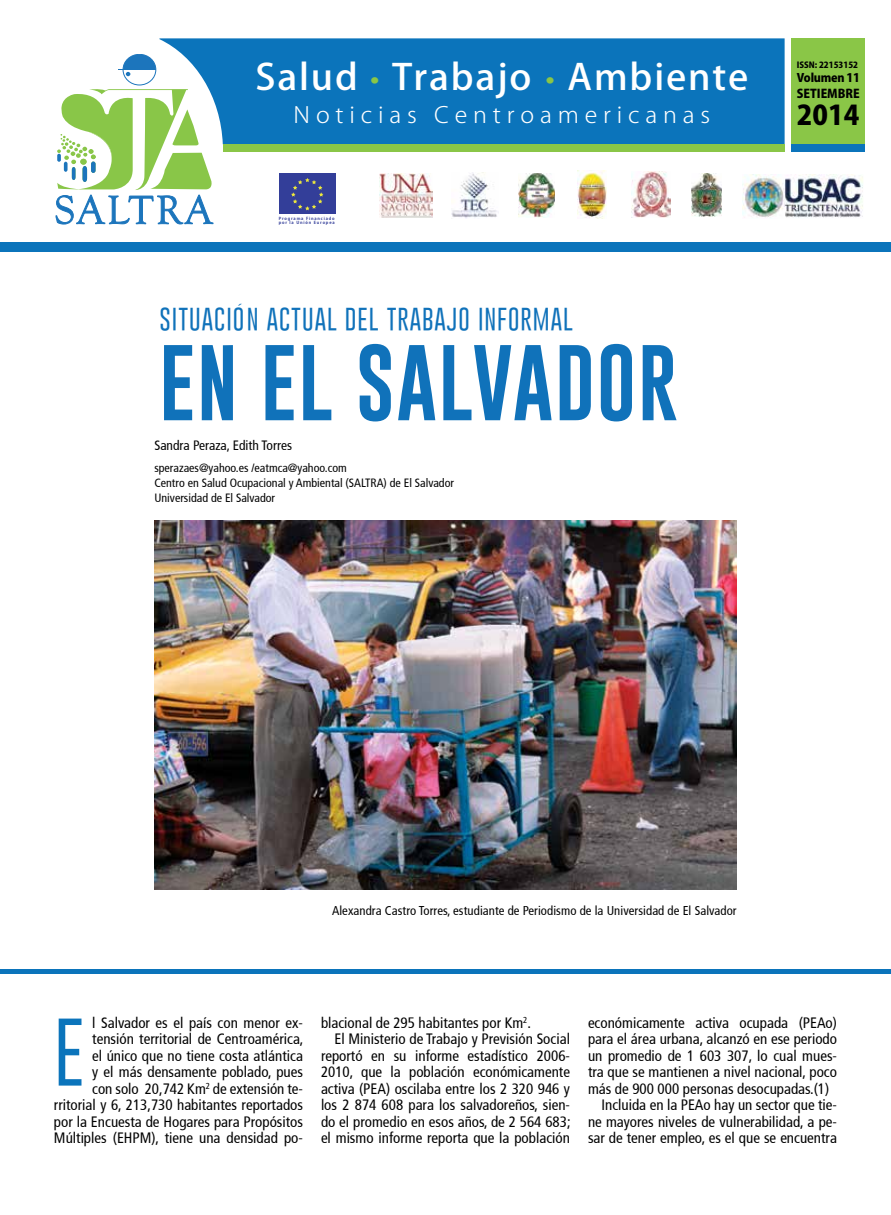
<style>
.page{position:relative;width:891px;height:1215px;background:#fff}
.page>*{position:absolute;margin:0;border:0;box-sizing:border-box;transform-origin:0 0}
.t1{font:78.45px "Gobold";letter-spacing:.02em;color:#1072ba}
.t2{font:300 73.65px "Gobold";color:#0b74bb}
.t3{font:500 35.55px "Koz Go Pr 6 N";letter-spacing:.05em;color:#fff;scale:1.05 1}
.t4{font:800 26.85px "Koz Go Pr 6 N";color:#000}
.t5{font:300 24.9px "Gobold";letter-spacing:.04em;color:#1072ba}
.t6{font:300 22.2px "Koz Go Pr 6 N";letter-spacing:.25em;color:#fff;scale:1.05 1}
.t7{font:condensed 15px/16.5px "Frutiger";color:#000;text-align:right}
.t8{font:condensed 13.5px "Frutiger";color:#000}
.t9{font:condensed 12.75px "Frutiger";letter-spacing:.005em;color:#000}
.t10{font:condensed 12px/15px "Frutiger";color:#000}
.t11{font:800 12px "Koz Go Pr 6 N";color:#000}
.t12{font:800 11.7px "Koz Go Pr 6 N";letter-spacing:-.02em;color:#000}
.t13{font:800 8.4px "Koz Go Pr 6 N";color:#000}
.t14{font:700 4.2px/4.7px "Koz Go Pr 6 N";letter-spacing:.2em;color:#333e99}
.s1{font-family:"Cordia New";font-weight:700;font-size:41.1px;color:#8ac647}
</style>
<div class="page">
<div style="left:0;top:969px;width:891px;height:5px;background:#0b74bb"></div>
<img style="left:154px;top:521px;width:583px;height:369px">
<div style="left:0;top:242px;width:891px;height:10px;background:#0b74bb"></div>
<div style="left:159px;top:38px;width:626px;height:106px;background:#0b74bb"></div>
<div style="left:223px;top:144px;width:562px;height:8px;background:#8ac647"></div>
<div style="left:791px;top:144px;width:74px;height:8px;background:#0b74bb"></div>
<div style="left:791px;top:38px;width:74px;height:106px;background:#8ac647"></div>
<img style="left:577px;top:170px;width:30px;height:49px">
<img style="left:742px;top:175px;width:121px;height:43px">
<img style="left:691px;top:174px;width:31px;height:43px">
<img style="left:632px;top:171px;width:38px;height:46px">
<img style="left:518px;top:173px;width:37px;height:45px">
<img style="left:451px;top:172px;width:48px;height:47px">
<svg style="left:56px;top:54px;width:157px;height:170px"></svg>
<div style="left:279px;top:173px;width:57px;height:41px;background:#333e99"></div>
<svg style="left:291px;top:178px;width:32px;height:32px"></svg>
<img style="left:379px;top:173px;width:54px;height:45px">
<h3 class="t3" style="left:255px;top:57px;width:471px">Salud <span class="s1">•</span> Trabajo <span class="s1">•</span> Ambiente</h3>
<h3 class="t6" style="left:294px;top:103px;width:398px">Noticias Centroamericanas</h3>
<p class="t14" style="left:279px;top:216px;width:57px">Programa Financiado por la Unión Europea</p>
<h3 class="t5" style="left:160px;top:303px;width:415px">SITUACIÓN ACTUAL DEL TRABAJO INFORMAL</h3>
<h1 class="t1" style="left:159px;top:332px;width:520px">EN EL SALVADOR</h1>
<p class="t8" style="left:154px;top:437px;width:139px">Sandra Peraza, Edith Torres</p>
<p class="t10" style="left:154px;top:460px;width:301px">sperazaes@yahoo.es /eatmca@yahoo.com<br>Centro en Salud Ocupacional y Ambiental (SALTRA) de El Salvador<br>Universidad de El Salvador</p>
<p class="t13" style="left:797px;top:60px;width:63px">ISSN: 22153152</p>
<p class="t12" style="left:797px;top:71px;width:65px">Volumen 11</p>
<p class="t11" style="left:797px;top:87px;width:64px">SETIEMBRE</p>
<h3 class="t4" style="left:797px;top:100px;width:64px">2014</h3>
<p class="t9" style="left:332px;top:903px;width:406px">Alexandra Castro Torres, estudiante de Periodismo de la Universidad de El Salvador</p>
<p class="t7" style="left:54px;top:1014px;width:251px">l Salvador es el país con menor ex&shy;tensión territorial de Centroamérica,<br>el único que no tiene costa atlántica<br>y el más densamente poblado, pues<br>con solo 20,742 Km<sup>2</sup> de extensión te&shy;rritorial y 6, 213,730 habitantes reportados por la Encuesta de Hogares para Propósitos Múltiples (EHPM), tiene una densidad po-</p>
<p class="t7" style="left:321px;top:1014px;width:212px">blacional de 295 habitantes por Km<sup>2</sup>.</p>
<h2 class="t2" style="left:54px;top:1007px;width:32px">E</h2>
<p class="t7" style="left:335px;top:1031px;width:237px">El Ministerio de Trabajo y Previsión Social</p>
<p class="t7" style="left:321px;top:1047px;width:251px">reportó en su informe estadístico 2006-</p>
<p class="t7" style="left:321px;top:1064px;width:251px">2010, que la población económicamente</p>
<p class="t7" style="left:321px;top:1080px;width:251px">activa (PEA) oscilaba entre los 2 320 946 y</p>
<p class="t7" style="left:321px;top:1097px;width:251px">los 2 874 608 para los salvadoreños, sien-</p>
<p class="t7" style="left:321px;top:1113px;width:251px">do el promedio en esos años, de 2 564 683;</p>
<p class="t7" style="left:321px;top:1130px;width:251px">el mismo informe reporta que la población</p>
<p class="t7" style="left:588px;top:1014px;width:251px">económicamente activa ocupada (PEAo)</p>
<p class="t7" style="left:588px;top:1031px;width:251px">para el área urbana, alcanzó en ese periodo</p>
<p class="t7" style="left:588px;top:1047px;width:251px">un promedio de 1 603 307, lo cual mues-</p>
<p class="t7" style="left:588px;top:1064px;width:250px">tra que se mantienen a nivel nacional, poco</p>
<p class="t7" style="left:588px;top:1080px;width:243px">más de 900 000 personas desocupadas.(1)</p>
<p class="t7" style="left:602px;top:1097px;width:237px">Incluida en la PEAo hay un sector que tie-</p>
<p class="t7" style="left:588px;top:1113px;width:251px">ne mayores niveles de vulnerabilidad, a pe-</p>
<p class="t7" style="left:588px;top:1130px;width:251px">sar de tener empleo, es el que se encuentra</p>
</div>
